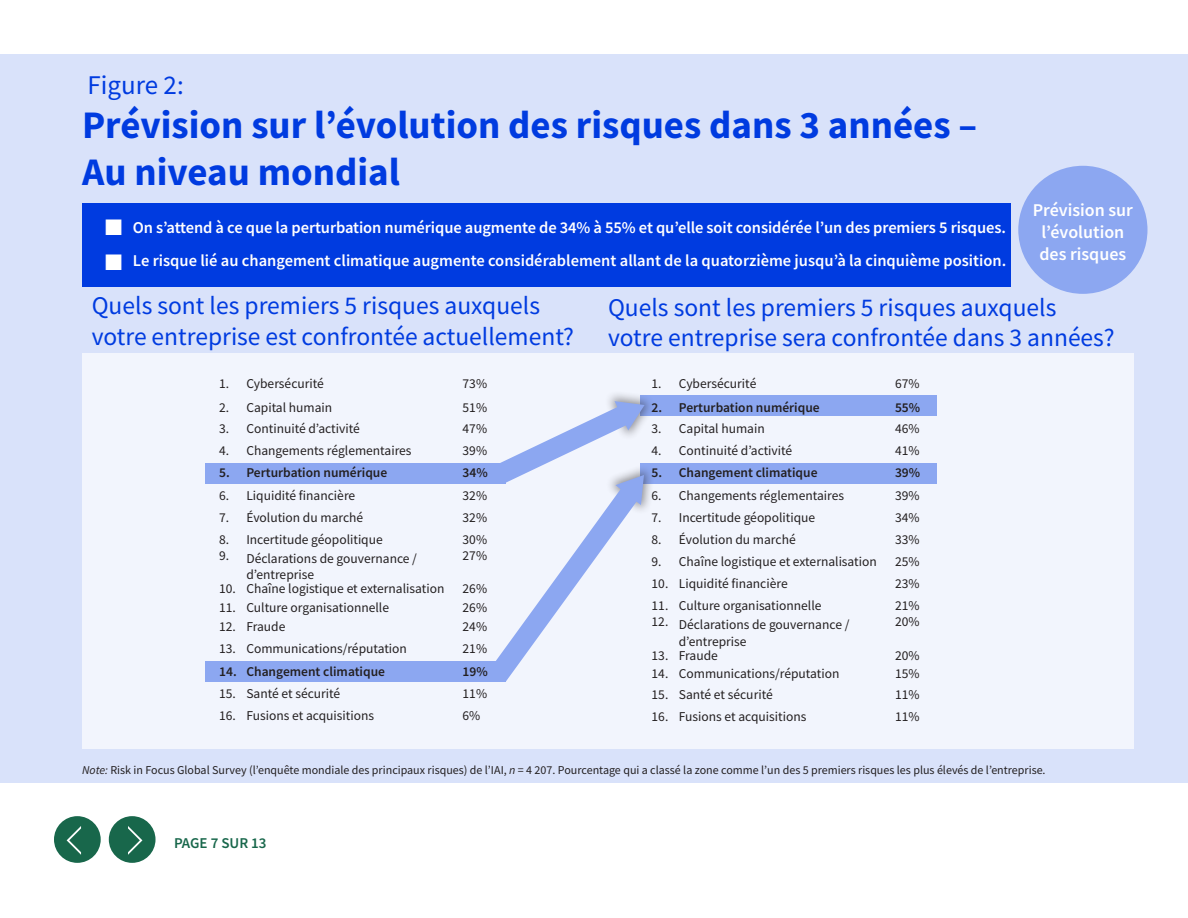
<style>
.page{position:relative;width:1188px;height:918px;background:#fff}
.page>*{position:absolute;margin:0;border:0;box-sizing:border-box;transform-origin:0 0}
.t1{font:58.5px "Asgalt";color:#fff}
.t2{font:700 39px/46.8px "Source Sans Pro";color:#003be0}
.t3{font:27px "Source Sans Pro";color:#003be0}
.t4{font:25.5px/30.6px "Source Sans Pro";color:#003be0}
.t5{font:22.5px "Zapf Dingbats ITC";color:#fff}
.t6{font:600 18px "Source Sans Pro";color:#fff}
.t7{font:600 16.5px "Source Sans Pro";letter-spacing:-.005em;color:#fff}
.t8{font:600 15px "Source Sans Pro";color:#18674b}
.Paragraph_Style_3{font:13.5px/16.2px "Source Sans Pro";color:#231f20}
.Paragraph_Style_3-2{font:600 13.5px "Source Sans Pro";color:#231f20}
.t9{font:12px "Source Sans Pro";color:#231f20}
.s1{font-style:italic}
</style>
<div class="page">
<div style="left:0;top:54px;width:1188px;height:729px;background:#d9e2fa"></div>
<div style="left:82px;top:353px;width:1052px;height:396px;background:#f2f5fd"></div>
<div style="left:640px;top:463px;width:296px;height:20px;background:#8ca7f1"></div>
<div style="left:640px;top:396px;width:296px;height:20px;background:#8ca7f1"></div>
<div style="left:205px;top:463px;width:300px;height:20px;background:#8ca7f1"></div>
<div style="left:205px;top:662px;width:300px;height:20px;background:#8ca7f1"></div>
<div style="left:604px;top:390px;width:51px;height:51px;background:#231f20;opacity:.49"></div>
<div style="left:605px;top:464px;width:50px;height:52px;background:#231f20;opacity:.49"></div>
<svg style="left:489px;top:401px;width:156px;height:281px"></svg>
<div style="left:1018px;top:166px;width:129px;height:128px;background:#8ca7f1;border-radius:50%"></div>
<div style="left:54px;top:816px;width:47px;height:47px;background:#18674b;border-radius:50%"></div>
<div style="left:109px;top:816px;width:47px;height:47px;background:#18674b;border-radius:50%"></div>
<div style="left:82px;top:203px;width:928px;height:83px;background:#003be0"></div>
<p class="t3" style="left:87px;top:68px;width:98px">Figure 2:</p>
<p class="t2" style="left:82px;top:101px;width:897px">Prévision sur l’évolution des risques dans 3 années –<br>Au niveau mondial</p>
<p class="t6" style="left:1033px;top:199px;width:102px">Prévision sur</p>
<p class="t6" style="left:1041px;top:220px;width:84px">l’évolution</p>
<p class="t6" style="left:1039px;top:242px;width:88px">des risques</p>
<p class="t4" style="left:608px;top:292px;width:508px">Quels sont les premiers 5 risques auxquels votre entreprise sera confrontée dans 3 années?</p>
<p class="t5" style="left:105px;top:217px;width:19px">■</p>
<p class="t5" style="left:105px;top:251px;width:19px">■</p>
<p class="t7" style="left:133px;top:217px;width:875px">On s’attend à ce que la perturbation numérique augmente de 34% à 55% et qu’elle soit considérée l’un des premiers 5 risques.</p>
<p class="t7" style="left:133px;top:250px;width:875px">Le risque lié au changement climatique augmente considérablement allant de la quatorzième jusqu’à la cinquième position.</p>
<p class="t4" style="left:92px;top:290px;width:484px">Quels sont les premiers 5 risques auxquels votre entreprise est confrontée actuellement?</p>
<p class="Paragraph_Style_3" style="left:219px;top:376px;width:12px">1.</p>
<p class="Paragraph_Style_3" style="left:246px;top:376px;width:79px">Cybersécurité</p>
<p class="Paragraph_Style_3" style="left:463px;top:376px;width:26px">73%</p>
<p class="Paragraph_Style_3" style="left:219px;top:399px;width:12px">2.</p>
<p class="Paragraph_Style_3" style="left:246px;top:399px;width:87px">Capital humain</p>
<p class="Paragraph_Style_3" style="left:463px;top:399px;width:26px">51%</p>
<p class="Paragraph_Style_3" style="left:219px;top:421px;width:12px">3.</p>
<p class="Paragraph_Style_3" style="left:246px;top:421px;width:115px">Continuité d’activité</p>
<p class="Paragraph_Style_3" style="left:463px;top:421px;width:26px">47%</p>
<p class="Paragraph_Style_3" style="left:219px;top:443px;width:12px">4.</p>
<p class="Paragraph_Style_3" style="left:246px;top:443px;width:167px">Changements réglementaires</p>
<p class="Paragraph_Style_3" style="left:463px;top:443px;width:26px">39%</p>
<p class="Paragraph_Style_3-2" style="left:219px;top:464px;width:12px">5.</p>
<p class="Paragraph_Style_3-2" style="left:246px;top:464px;width:142px">Perturbation numérique</p>
<p class="Paragraph_Style_3-2" style="left:463px;top:464px;width:27px">34%</p>
<p class="Paragraph_Style_3" style="left:219px;top:487px;width:12px">6.</p>
<p class="Paragraph_Style_3" style="left:246px;top:487px;width:110px">Liquidité financière</p>
<p class="Paragraph_Style_3" style="left:463px;top:487px;width:26px">32%</p>
<p class="Paragraph_Style_3" style="left:219px;top:509px;width:12px">7.</p>
<p class="Paragraph_Style_3" style="left:246px;top:509px;width:118px">Évolution du marché</p>
<p class="Paragraph_Style_3" style="left:463px;top:509px;width:26px">32%</p>
<p class="Paragraph_Style_3" style="left:219px;top:531px;width:12px">8.</p>
<p class="Paragraph_Style_3" style="left:246px;top:531px;width:138px">Incertitude géopolitique</p>
<p class="Paragraph_Style_3" style="left:463px;top:531px;width:26px">30%</p>
<p class="Paragraph_Style_3" style="left:219px;top:547px;width:12px">9.</p>
<p class="Paragraph_Style_3" style="left:246px;top:550px;width:172px">Déclarations de gouvernance / d’entreprise</p>
<p class="Paragraph_Style_3" style="left:463px;top:547px;width:26px">27%</p>
<p class="Paragraph_Style_3" style="left:219px;top:580px;width:18px">10.</p>
<p class="Paragraph_Style_3" style="left:246px;top:580px;width:200px">Chaîne logistique et externalisation</p>
<p class="Paragraph_Style_3" style="left:463px;top:580px;width:26px">26%</p>
<p class="Paragraph_Style_3" style="left:219px;top:599px;width:18px">11.</p>
<p class="Paragraph_Style_3" style="left:246px;top:599px;width:144px">Culture organisationnelle</p>
<p class="Paragraph_Style_3" style="left:463px;top:599px;width:26px">26%</p>
<p class="Paragraph_Style_3" style="left:219px;top:619px;width:18px">12.</p>
<p class="Paragraph_Style_3" style="left:246px;top:619px;width:41px">Fraude</p>
<p class="Paragraph_Style_3" style="left:463px;top:619px;width:26px">24%</p>
<p class="Paragraph_Style_3" style="left:219px;top:641px;width:18px">13.</p>
<p class="Paragraph_Style_3" style="left:246px;top:641px;width:162px">Communications/réputation</p>
<p class="Paragraph_Style_3" style="left:463px;top:641px;width:26px">21%</p>
<p class="Paragraph_Style_3-2" style="left:219px;top:662px;width:19px">14.</p>
<p class="Paragraph_Style_3-2" style="left:246px;top:662px;width:140px">Changement climatique</p>
<p class="Paragraph_Style_3-2" style="left:463px;top:662px;width:27px">19%</p>
<p class="Paragraph_Style_3" style="left:219px;top:685px;width:18px">15.</p>
<p class="Paragraph_Style_3" style="left:246px;top:685px;width:95px">Santé et sécurité</p>
<p class="Paragraph_Style_3" style="left:463px;top:685px;width:26px">11%</p>
<p class="Paragraph_Style_3" style="left:219px;top:707px;width:18px">16.</p>
<p class="Paragraph_Style_3" style="left:246px;top:707px;width:129px">Fusions et acquisitions</p>
<p class="Paragraph_Style_3" style="left:463px;top:707px;width:19px">6%</p>
<p class="Paragraph_Style_3" style="left:652px;top:376px;width:12px">1.</p>
<p class="Paragraph_Style_3" style="left:679px;top:376px;width:79px">Cybersécurité</p>
<p class="Paragraph_Style_3" style="left:895px;top:376px;width:26px">67%</p>
<p class="Paragraph_Style_3-2" style="left:652px;top:398px;width:12px">2.</p>
<p class="Paragraph_Style_3-2" style="left:679px;top:398px;width:142px">Perturbation numérique</p>
<p class="Paragraph_Style_3-2" style="left:895px;top:398px;width:27px">55%</p>
<p class="Paragraph_Style_3" style="left:652px;top:421px;width:12px">3.</p>
<p class="Paragraph_Style_3" style="left:679px;top:421px;width:87px">Capital humain</p>
<p class="Paragraph_Style_3" style="left:895px;top:421px;width:26px">46%</p>
<p class="Paragraph_Style_3" style="left:652px;top:443px;width:12px">4.</p>
<p class="Paragraph_Style_3" style="left:679px;top:443px;width:115px">Continuité d’activité</p>
<p class="Paragraph_Style_3" style="left:895px;top:443px;width:26px">41%</p>
<p class="Paragraph_Style_3-2" style="left:652px;top:464px;width:12px">5.</p>
<p class="Paragraph_Style_3-2" style="left:679px;top:464px;width:140px">Changement climatique</p>
<p class="Paragraph_Style_3-2" style="left:895px;top:464px;width:27px">39%</p>
<p class="Paragraph_Style_3" style="left:652px;top:487px;width:12px">6.</p>
<p class="Paragraph_Style_3" style="left:679px;top:487px;width:167px">Changements réglementaires</p>
<p class="Paragraph_Style_3" style="left:895px;top:487px;width:26px">39%</p>
<p class="Paragraph_Style_3" style="left:652px;top:509px;width:12px">7.</p>
<p class="Paragraph_Style_3" style="left:679px;top:509px;width:138px">Incertitude géopolitique</p>
<p class="Paragraph_Style_3" style="left:895px;top:509px;width:26px">34%</p>
<p class="Paragraph_Style_3" style="left:652px;top:531px;width:12px">8.</p>
<p class="Paragraph_Style_3" style="left:679px;top:531px;width:118px">Évolution du marché</p>
<p class="Paragraph_Style_3" style="left:895px;top:531px;width:26px">33%</p>
<p class="Paragraph_Style_3" style="left:652px;top:553px;width:12px">9.</p>
<p class="Paragraph_Style_3" style="left:679px;top:553px;width:200px">Chaîne logistique et externalisation</p>
<p class="Paragraph_Style_3" style="left:895px;top:553px;width:26px">25%</p>
<p class="Paragraph_Style_3" style="left:652px;top:575px;width:18px">10.</p>
<p class="Paragraph_Style_3" style="left:679px;top:575px;width:110px">Liquidité financière</p>
<p class="Paragraph_Style_3" style="left:895px;top:575px;width:26px">23%</p>
<p class="Paragraph_Style_3" style="left:652px;top:598px;width:18px">11.</p>
<p class="Paragraph_Style_3" style="left:679px;top:598px;width:144px">Culture organisationnelle</p>
<p class="Paragraph_Style_3" style="left:895px;top:598px;width:26px">21%</p>
<p class="Paragraph_Style_3" style="left:652px;top:614px;width:18px">12.</p>
<p class="Paragraph_Style_3" style="left:679px;top:617px;width:172px">Déclarations de gouvernance / d’entreprise</p>
<p class="Paragraph_Style_3" style="left:895px;top:614px;width:26px">20%</p>
<p class="Paragraph_Style_3" style="left:652px;top:648px;width:18px">13.</p>
<p class="Paragraph_Style_3" style="left:679px;top:648px;width:41px">Fraude</p>
<p class="Paragraph_Style_3" style="left:895px;top:648px;width:26px">20%</p>
<p class="Paragraph_Style_3" style="left:652px;top:665px;width:18px">14.</p>
<p class="Paragraph_Style_3" style="left:679px;top:665px;width:162px">Communications/réputation</p>
<p class="Paragraph_Style_3" style="left:895px;top:665px;width:26px">15%</p>
<p class="Paragraph_Style_3" style="left:652px;top:686px;width:18px">15.</p>
<p class="Paragraph_Style_3" style="left:679px;top:686px;width:95px">Santé et sécurité</p>
<p class="Paragraph_Style_3" style="left:895px;top:686px;width:26px">11%</p>
<p class="Paragraph_Style_3" style="left:652px;top:708px;width:18px">16.</p>
<p class="Paragraph_Style_3" style="left:679px;top:708px;width:129px">Fusions et acquisitions</p>
<p class="Paragraph_Style_3" style="left:895px;top:708px;width:26px">11%</p>
<p class="t9" style="left:82px;top:762px;width:965px"><span class="s1">Note:</span> Risk in Focus Global Survey (l’enquête mondiale des principaux risques) de l’IAI, <span class="s1">n</span> = 4 207. Pourcentage qui a classé la zone comme l’un des 5 premiers risques les plus élevés de l’entreprise.</p>
<p class="t1" style="left:67px;top:818px;width:20px">&lt;</p>
<p class="t8" style="left:174px;top:833px;width:94px">PAGE 7 SUR 13</p>
</div>
